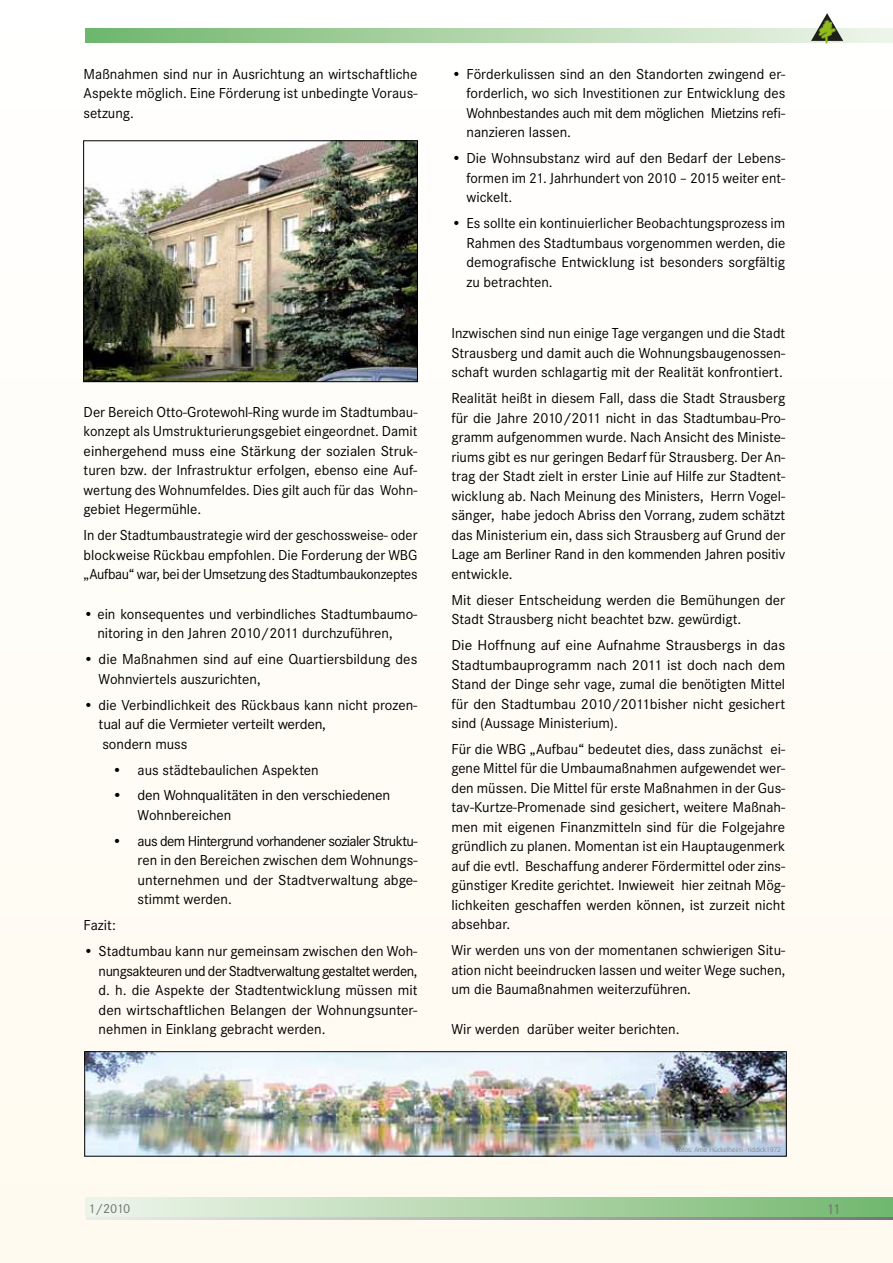
<style>
.page{position:relative;width:893px;height:1263px;background:#fffdf7}
.page>*{position:absolute;margin:0;border:0;box-sizing:border-box;transform-origin:0 0}
.t1{font:15px/19.5px "Corporate S";color:#000;text-align:justify}
.t2{font:15px/19.5px "Corporate S";color:#000;text-align:justify;scale:1.04 1}
.t3{font:15px/19.5px "Corporate S";letter-spacing:-.02em;color:#000;scale:1.04 1}
.t4{font:15px "Corporate S";color:#707172}
.t5{font:13.5px "Corporate S";color:#707172}
.t6{font:300 6.75px "Formata";color:#7e7f81}
</style>
<div class="page">
<svg style="left:85px;top:29px;width:808px;height:14px;background:#aed3a8"></svg>
<div style="left:87px;top:1201px;width:806px;height:18px;background:linear-gradient(to right,#edeeef,#767779)"></div>
<div style="left:85px;top:1198px;width:808px;height:18px;background:linear-gradient(to right,#f1f6ec,#75b870)"></div>
<img style="left:811px;top:13px;width:20px;height:31px">
<img style="left:85px;top:142px;width:331px;height:238px">
<div style="left:83px;top:140px;width:335px;height:242px;border:1px solid #000"></div>
<img style="left:86px;top:1053px;width:699px;height:101px">
<div style="left:84px;top:1051px;width:703px;height:105px;border:1px solid #000"></div>
<p class="t1" style="left:84px;top:64px;width:335px">Maßnahmen sind nur in Ausrichtung an wirtschaftliche Aspekte möglich. Eine Förderung ist unbedingte Voraus&shy;setzung.</p>
<p class="t1" style="left:84px;top:402px;width:335px">Der Bereich Otto-Grotewohl-Ring wurde im Stadtumbau&shy;konzept als Umstrukturierungsgebiet eingeordnet. Damit einhergehend muss eine Stärkung der sozialen Struk&shy;turen bzw. der Infrastruktur erfolgen, ebenso eine Auf&shy;wertung des Wohnumfeldes. Dies gilt auch für das Wohn&shy;gebiet Hegermühle.</p>
<p class="t1" style="left:84px;top:525px;width:335px">In der Stadtumbaustrategie wird der geschossweise- oder blockweise Rückbau empfohlen. Die Forderung der WBG „Aufbau“ war, bei der Umsetzung des Stadtumbaukonzeptes</p>
<p class="t1" style="left:97px;top:604px;width:322px;text-indent:-14px">• ein konsequentes und verbindliches Stadtumbaumo&shy;nitoring in den Jahren 2010/2011 durchzuführen,</p>
<p class="t1" style="left:99px;top:650px;width:320px;text-indent:-15px">• die Maßnahmen sind auf eine Quartiersbildung des<br>Wohnviertels auszurichten,</p>
<p class="t1" style="left:99px;top:695px;width:320px;text-align:left;text-indent:-15px">• die Verbindlichkeit des Rückbaus kann nicht prozen&shy;tual auf die Vermieter verteilt werden,<br>sondern muss</p>
<p class="t1" style="left:112px;top:760px;width:208px">• aus städtebaulichen Aspekten</p>
<p class="t3" style="left:138px;top:786px;width:244px;text-indent:-25px">• den Wohnqualitäten in den verschiedenen<br>Wohnbereichen</p>
<p class="t1" style="left:138px;top:831px;width:281px;text-indent:-26px">• aus dem Hintergrund vorhandener sozialer Struktu&shy;ren in den Bereichen zwischen dem Wohnungs&shy;unternehmen und der Stadtverwaltung abge&shy;stimmt werden.</p>
<p class="t1" style="left:84px;top:915px;width:34px">Fazit:</p>
<p class="t1" style="left:99px;top:941px;width:320px;text-indent:-15px">• Stadtumbau kann nur gemeinsam zwischen den Woh&shy;nungsakteuren und der Stadtverwaltung gestaltet werden, d. h. die Aspekte der Stadtentwicklung müssen mit den wirtschaftlichen Belangen der Wohnungsunter&shy;nehmen in Einklang gebracht werden.</p>
<p class="t1" style="left:466px;top:64px;width:320px;text-indent:-15px">• Förderkulissen sind an den Standorten zwingend er&shy;forderlich, wo sich Investitionen zur Entwicklung des Wohnbestandes auch mit dem möglichen Mietzins refi&shy;nanzieren lassen.</p>
<p class="t1" style="left:466px;top:149px;width:320px;text-indent:-15px">• Die Wohnsubstanz wird auf den Bedarf der Lebens&shy;formen im 21. Jahrhundert von 2010 – 2015 weiter ent&shy;wickelt.</p>
<p class="t1" style="left:466px;top:213px;width:320px;text-indent:-15px">• Es sollte ein kontinuierlicher Beobachtungsprozess im Rahmen des Stadtumbaus vorgenommen werden, die demografische Entwicklung ist besonders sorgfältig zu betrachten.</p>
<p class="t1" style="left:451px;top:324px;width:335px">Inzwischen sind nun einige Tage vergangen und die Stadt Strausberg und damit auch die Wohnungsbaugenossen&shy;schaft wurden schlagartig mit der Realität konfrontiert.</p>
<p class="t1" style="left:451px;top:389px;width:335px">Realität heißt in diesem Fall, dass die Stadt Strausberg für die Jahre 2010/2011 nicht in das Stadtumbau-Pro&shy;gramm aufgenommen wurde. Nach Ansicht des Ministe&shy;riums gibt es nur geringen Bedarf für Strausberg. Der An&shy;trag der Stadt zielt in erster Linie auf Hilfe zur Stadtent&shy;wicklung ab. Nach Meinung des Ministers, Herrn Vogel&shy;sänger, habe jedoch Abriss den Vorrang, zudem schätzt das Ministerium ein, dass sich Strausberg auf Grund der Lage am Berliner Rand in den kommenden Jahren positiv entwickle.</p>
<p class="t1" style="left:451px;top:590px;width:335px">Mit dieser Entscheidung werden die Bemühungen der<br>Stadt Strausberg nicht beachtet bzw. gewürdigt.</p>
<p class="t2" style="left:451px;top:635px;width:322px">Die Hoffnung auf eine Aufnahme Strausbergs in das Stadtumbauprogramm nach 2011 ist doch nach dem Stand der Dinge sehr vage, zumal die benötigten Mittel für den Stadtumbau 2010/2011bisher nicht gesichert sind (Aussage Ministerium).</p>
<p class="t1" style="left:451px;top:739px;width:335px">Für die WBG „Aufbau“ bedeutet dies, dass zunächst ei&shy;gene Mittel für die Umbaumaßnahmen aufgewendet wer&shy;den müssen. Die Mittel für erste Maßnahmen in der Gus&shy;tav-Kurtze-Promenade sind gesichert, weitere Maßnah&shy;men mit eigenen Finanzmitteln sind für die Folgejahre gründlich zu planen. Momentan ist ein Hauptaugenmerk auf die evtl. Beschaffung anderer Fördermittel oder zins&shy;günstiger Kredite gerichtet. Inwieweit hier zeitnah Mög&shy;lichkeiten geschaffen werden können, ist zurzeit nicht absehbar.</p>
<p class="t1" style="left:451px;top:941px;width:335px">Wir werden uns von der momentanen schwierigen Situ&shy;ation nicht beeindrucken lassen und weiter Wege suchen, um die Baumaßnahmen weiterzuführen.</p>
<p class="t1" style="left:451px;top:1019px;width:230px">Wir werden darüber weiter berichten.</p>
<p class="t6" style="left:676px;top:1146px;width:107px">Fotos: Arne Hückelheim · riddick1972</p>
<p class="t5" style="left:88px;top:1201px;width:44px">1/2010</p>
<p class="t4" style="left:826px;top:1200px;width:16px">11</p>
</div>
